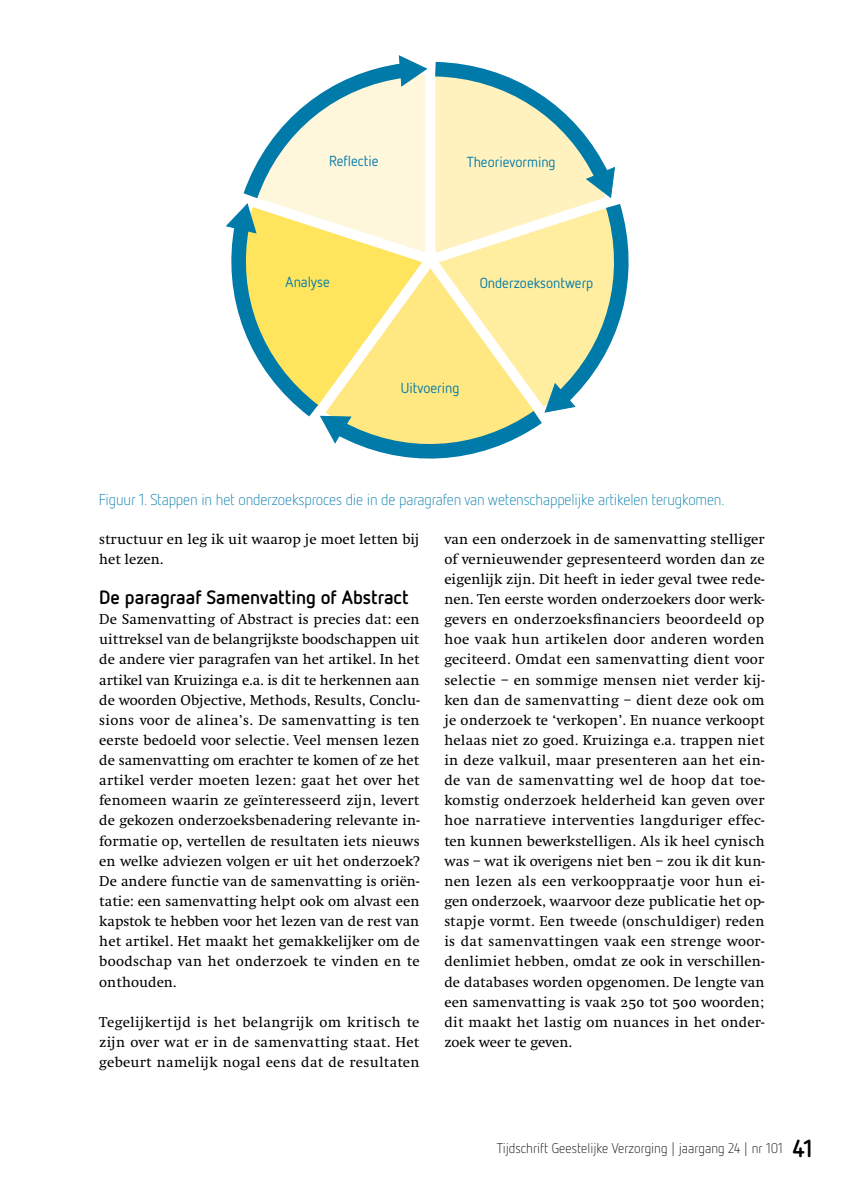
<style>
.page{position:relative;width:844px;height:1191px;background:#fff}
.page>*{position:absolute;margin:0;border:0;box-sizing:border-box;transform-origin:0 0}
.t1{font:700 19.25px "Netto OT";color:#000}
.t2{font:300 15.75px "Netto OT";letter-spacing:-.01em;color:#007aa9}
.t3{font:14.88px/20.1px "Swift ISE";letter-spacing:.015em;color:#000;text-align:justify}
.t4{font:14.53px "Netto OT";color:#007aa9}
.t5{font:300 14px "Netto OT";color:#000}
.s1{font-weight:700;font-size:24.5px}
</style>
<div class="page">
<svg style="left:225px;top:55px;width:404px;height:404px"></svg>
<p class="t4" style="left:329px;top:152px;width:51px">Reflectie</p>
<p class="t4" style="left:466px;top:153px;width:90px">Theorievorming</p>
<p class="t4" style="left:285px;top:273px;width:46px">Analyse</p>
<p class="t4" style="left:479px;top:274px;width:115px">Onderzoeksontwerp</p>
<p class="t4" style="left:401px;top:379px;width:60px">Uitvoering</p>
<p class="t2" style="left:99px;top:490px;width:627px">Figuur 1. Stappen in het onderzoeksproces die in de paragrafen van wetenschappelijke artikelen terugkomen.</p>
<p class="t3" style="left:99px;top:529px;width:321px">structuur en leg ik uit waarop je moet letten bij het lezen.</p>
<p class="t1" style="left:99px;top:585px;width:311px">De paragraaf Samenvatting of Abstract</p>
<p class="t3" style="left:99px;top:609px;width:322px">De Samenvatting of Abstract is precies dat: een uittreksel van de belangrijkste boodschappen uit de andere vier paragrafen van het artikel. In het artikel van Kruizinga e.a. is dit te herkennen aan de woorden Objective, Methods, Results, Conclu&shy;sions voor de alinea’s. De samenvatting is ten eerste bedoeld voor selectie. Veel mensen lezen de samenvatting om erachter te komen of ze het artikel verder moeten lezen: gaat het over het fenomeen waarin ze geïnteresseerd zijn, levert de gekozen onderzoeksbenadering relevante in&shy;formatie op, vertellen de resultaten iets nieuws en welke adviezen volgen er uit het onderzoek?<br>De andere functie van de samenvatting is oriën&shy;tatie: een samenvatting helpt ook om alvast een kapstok te hebben voor het lezen van de rest van het artikel. Het maakt het gemakkelijker om de boodschap van het onderzoek te vinden en te onthouden.</p>
<p class="t3" style="left:99px;top:1012px;width:322px">Tegelijkertijd is het belangrijk om kritisch te zijn over wat er in de samenvatting staat. Het gebeurt namelijk nogal eens dat de resultaten</p>
<p class="t3" style="left:444px;top:529px;width:322px">van een onderzoek in de samenvatting stelliger of vernieuwender gepresenteerd worden dan ze eigenlijk zijn. Dit heeft in ieder geval twee rede&shy;nen. Ten eerste worden onderzoekers door werk&shy;gevers en onderzoeksfinanciers beoordeeld op hoe vaak hun artikelen door anderen worden geciteerd. Omdat een samenvatting dient voor selectie – en sommige mensen niet verder kij&shy;ken dan de samenvatting – dient deze ook om je onderzoek te ‘verkopen’. En nuance verkoopt helaas niet zo goed. Kruizinga e.a. trappen niet in deze valkuil, maar presenteren aan het ein&shy;de van de samenvatting wel de hoop dat toe&shy;komstig onderzoek helderheid kan geven over hoe narratieve interventies langduriger effec&shy;ten kunnen bewerkstelligen. Als ik heel cynisch was – wat ik overigens niet ben – zou ik dit kun&shy;nen lezen als een verkooppraatje voor hun ei&shy;gen onderzoek, waarvoor deze publicatie het op&shy;stapje vormt. Een tweede (onschuldiger) reden is dat samenvattingen vaak een strenge woor&shy;denlimiet hebben, omdat ze ook in verschillen&shy;de databases worden opgenomen. De lengte van een samenvatting is vaak 250 tot 500 woorden; dit maakt het lastig om nuances in het onder&shy;zoek weer te geven.</p>
<p class="t5" style="left:496px;top:1139px;width:317px">Tijdschrift Geestelijke Verzorging | jaargang 24 | nr 101 <span class="s1">41</span></p>
</div>
